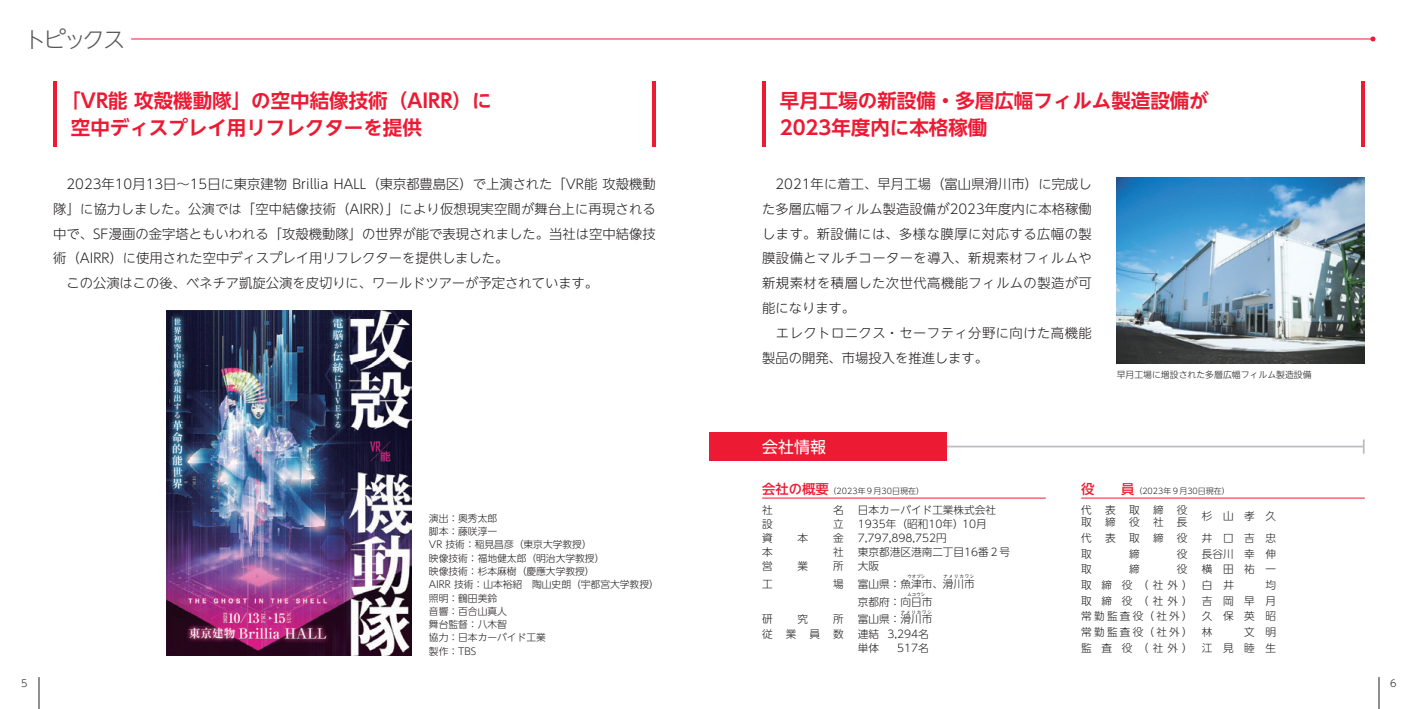
<style>
.page{position:relative;width:1418px;height:709px;background:#fff}
.page>*{position:absolute;margin:0;border:0;box-sizing:border-box;transform-origin:0 0}
.t1{font:300 22.12px "UD Shin Go NT Pro";letter-spacing:-.11em;color:#57585a}
.t2{font:700 19.5px/26.6px "UD Shin Go NT Pro De";color:#ed1a33}
.t3{font:16px "UD Shin Go NT Pro";color:#fff}
.t4{font:300 13.25px/24.8px "UD Shin Go NT Pro";letter-spacing:.005em;color:#231f20}
.t5{font:300 13.25px/24.8px "UD Shin Go NT Pro";letter-spacing:.035em;color:#231f20}
.t6{font:300 10.62px/15.6px "UD Shin Go NT Pro";color:#231f20}
.t7{font:300 10.62px/15.6px "UD Shin Go NT Pro";letter-spacing:.955em;color:#231f20;text-align:right}
.t8{font:300 9.75px/13.2px "UD Shin Go NT Pro";color:#231f20}
.t9{font:300 8.88px "UD Shin Go NT Pro";color:#231f20}
.t10{font:300 8px "UD Shin Go NT Pro";color:#231f20}
.t11{font:300 4.38px "UD Shin Go NT Pro";letter-spacing:.2em;color:#231f20}
.s1{font-weight:500;font-size:13.25px;color:#ed1a33}
</style>
<div class="page">
<hr style="left:762px;top:498px;width:283px;height:1px;background:#ed1a33">
<hr style="left:1081px;top:498px;width:283px;height:1px;background:#ed1a33">
<img style="left:1116px;top:177px;width:248px;height:186px">
<hr style="left:53px;top:81px;width:4px;height:66px;background:#ed1a33">
<hr style="left:762px;top:81px;width:3px;height:66px;background:#ed1a33">
<hr style="left:652px;top:81px;width:4px;height:66px;background:#ed1a33">
<hr style="left:1361px;top:81px;width:3px;height:66px;background:#ed1a33">
<img style="left:167px;top:310px;width:244px;height:346px">
<hr style="left:1378px;top:677px;width:1px;height:32px;background:#231f20">
<hr style="left:39px;top:677px;width:1px;height:32px;background:#231f20">
<hr style="left:131px;top:39px;width:1241px;height:1px;background:#ed1a33">
<svg style="left:1370px;top:36px;width:5px;height:5px"></svg>
<hr style="left:776px;top:445px;width:587px;height:2px;background:#bcbdc0">
<svg style="left:1362px;top:439px;width:2px;height:14px"></svg>
<div style="left:709px;top:432px;width:237px;height:29px;background:#ed1a33"></div>
<h1 class="t1" style="left:24px;top:22px;width:102px">トピックス</h1>
<h2 class="t2" style="left:71px;top:87px;width:422px;text-indent:-10px">「VR能 攻殻機動隊」の空中結像技術（AIRR）に空中ディスプレイ用リフレクターを提供</h2>
<h2 class="t2" style="left:780px;top:87px;width:430px">早月工場の新設備・多層広幅フィルム製造設備が<br>2023年度内に本格稼働</h2>
<p class="t4" style="left:53px;top:171px;width:604px">　2023年10月13日〜15日に東京建物 Brillia HALL（東京都豊島区）で上演された「VR能 攻殻機動隊」に協力しました。公演では「空中結像技術（AIRR）」により仮想現実空間が舞台上に再現される中で、SF漫画の金字塔ともいわれる「攻殻機動隊」の世界が能で表現されました。当社は空中結像技術（AIRR）に使用された空中ディスプレイ用リフレクターを提供しました。<br>　この公演はこの後、ベネチア凱旋公演を皮切りに、ワールドツアーが予定されています。</p>
<p class="t5" style="left:762px;top:171px;width:331px">　2021年に着工、早月工場（富山県滑川市）に完成した多層広幅フィルム製造設備が2023年度内に本格稼働します。新設備には、多様な膜厚に対応する広幅の製膜設備とマルチコーターを導入、新規素材フィルムや新規素材を積層した次世代高機能フィルムの製造が可能になります。<br>　エレクトロニクス・セーフティ分野に向けた高機能製品の開発、市場投入を推進します。</p>
<p class="t3" style="left:762px;top:433px;width:65px">会社情報</p>
<p class="t9" style="left:1116px;top:368px;width:196px">早月工場に増設された多層広幅フィルム製造設備</p>
<p class="t8" style="left:21px;top:676px;width:8px">5</p>
<p class="t8" style="left:429px;top:511px;width:231px">演出：奥秀太郎<br>脚本：藤咲淳一<br>VR 技術：稲見昌彦（東京大学教授）<br>映像技術：福地健太郎（明治大学教授）<br>映像技術：杉本麻樹（慶應大学教授）<br>AIRR 技術：山本裕紹　陶山史朗（宇都宮大学教授）照明：鶴田美鈴<br>音響：百合山真人<br>舞台監督：八木智<br>協力：日本カーバイド工業<br>製作：TBS</p>
<p class="t10" style="left:762px;top:484px;width:163px"><span class="s1">会社の概要</span>（2023年９月30日現在）</p>
<p class="t10" style="left:1081px;top:484px;width:150px"><span class="s1">役　　員</span>（2023年９月30日現在）</p>
<p class="t6" style="left:1081px;top:502px;width:12px">代</p>
<p class="t6" style="left:1105px;top:502px;width:12px">表</p>
<p class="t6" style="left:1129px;top:502px;width:12px">取</p>
<p class="t6" style="left:1152px;top:502px;width:12px">締</p>
<p class="t6" style="left:1176px;top:502px;width:12px">役</p>
<p class="t6" style="left:1081px;top:513px;width:12px">取</p>
<p class="t6" style="left:1105px;top:513px;width:12px">締</p>
<p class="t6" style="left:1129px;top:513px;width:12px">役</p>
<p class="t6" style="left:1152px;top:513px;width:12px">社</p>
<p class="t6" style="left:1176px;top:513px;width:12px">長</p>
<p class="t6" style="left:762px;top:502px;width:12px">社</p>
<p class="t6" style="left:833px;top:502px;width:12px">名</p>
<p class="t6" style="left:857px;top:502px;width:140px">日本カーバイド工業株式会社</p>
<p class="t6" style="left:762px;top:515px;width:12px">設</p>
<p class="t6" style="left:833px;top:515px;width:12px">立</p>
<p class="t6" style="left:857px;top:515px;width:130px">1935年（昭和10年）10月</p>
<p class="t6" style="left:762px;top:529px;width:12px">資</p>
<p class="t6" style="left:797px;top:529px;width:12px">本</p>
<p class="t6" style="left:833px;top:529px;width:12px">金</p>
<p class="t6" style="left:857px;top:529px;width:90px">7,797,898,752円</p>
<p class="t6" style="left:762px;top:544px;width:12px">本</p>
<p class="t6" style="left:833px;top:544px;width:12px">社</p>
<p class="t6" style="left:857px;top:544px;width:154px">東京都港区港南二丁目16番２号</p>
<p class="t6" style="left:762px;top:558px;width:12px">営</p>
<p class="t6" style="left:797px;top:558px;width:12px">業</p>
<p class="t6" style="left:833px;top:558px;width:12px">所</p>
<p class="t6" style="left:857px;top:558px;width:23px">大阪</p>
<p class="t6" style="left:762px;top:575px;width:12px">工</p>
<p class="t6" style="left:833px;top:575px;width:12px">場</p>
<p class="t6" style="left:857px;top:576px;width:118px">富山県：魚津市、滑川市</p>
<p class="t6" style="left:1201px;top:508px;width:76px">杉山孝久</p>
<p class="t6" style="left:1081px;top:530px;width:12px">代</p>
<p class="t6" style="left:1105px;top:530px;width:12px">表</p>
<p class="t6" style="left:1129px;top:530px;width:12px">取</p>
<p class="t6" style="left:1152px;top:530px;width:12px">締</p>
<p class="t6" style="left:1176px;top:530px;width:12px">役</p>
<p class="t6" style="left:1201px;top:530px;width:76px">井口吉忠</p>
<p class="t6" style="left:1081px;top:545px;width:12px">取</p>
<p class="t6" style="left:1129px;top:545px;width:12px">締</p>
<p class="t6" style="left:1176px;top:545px;width:12px">役</p>
<p class="t6" style="left:1201px;top:545px;width:76px">長谷川　幸　伸</p>
<p class="t6" style="left:1081px;top:561px;width:12px">取</p>
<p class="t6" style="left:1129px;top:561px;width:12px">締</p>
<p class="t6" style="left:1176px;top:561px;width:12px">役</p>
<p class="t6" style="left:1081px;top:561px;width:196px;text-indent:120px">横田祐一取 締 役（社外） 白 井</p>
<p class="t11" style="left:907px;top:573px;width:19px">ウオヅシ</p>
<p class="t11" style="left:943px;top:573px;width:33px">ナメリカワシ</p>
<p class="t6" style="left:857px;top:593px;width:76px">京都府：向日市</p>
<p class="t6" style="left:1081px;top:577px;width:196px;text-align:justify;text-indent:184px">均取締役（社外）吉岡早月常勤監査役（社外） 久 保 英 昭常勤監査役（社外） 林　</p>
<p class="t11" style="left:907px;top:590px;width:19px">ムコウシ</p>
<p class="t11" style="left:900px;top:608px;width:33px">ナメリカワシ</p>
<p class="t6" style="left:762px;top:611px;width:12px">研</p>
<p class="t6" style="left:797px;top:611px;width:12px">究</p>
<p class="t6" style="left:833px;top:611px;width:12px">所</p>
<p class="t6" style="left:857px;top:611px;width:76px">富山県：滑川市</p>
<p class="t7" style="left:1081px;top:624px;width:196px">文 明<br>監査役（社外）江見睦生</p>
<p class="t6" style="left:762px;top:625px;width:83px">従業員数</p>
<p class="t6" style="left:857px;top:626px;width:72px;line-height:14.1px">連結 3,294名単体</p>
<p class="t6" style="left:897px;top:639px;width:33px">517名</p>
<p class="t8" style="left:1390px;top:676px;width:8px">6</p>
</div>
